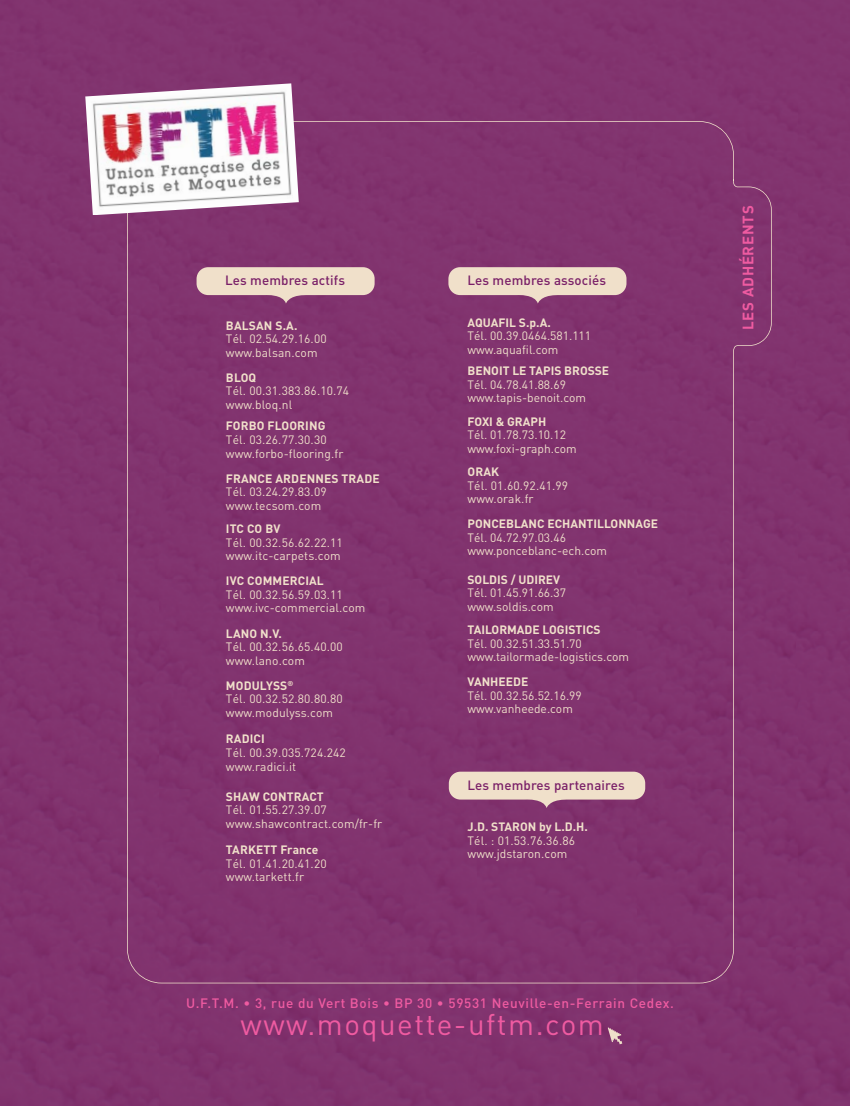
<style>
.page{position:relative;width:850px;height:1106px;background:#fff}
.page>*{position:absolute;margin:0;border:0;box-sizing:border-box;transform-origin:0 0}
.t1{font:29.55px "DIN";letter-spacing:.05em;color:#ef5ba1}
.t2{font:700 15px "DIN";letter-spacing:.05em;color:#ef5ba1}
.t3{font:500 13.5px "DIN";letter-spacing:.05em;color:#ef5ba1}
.t4{font:500 13.35px "DIN";letter-spacing:.01em;color:#7a2068}
.t5{font:12px/13.5px "DIN";letter-spacing:.01em;color:#f0e0ca}
.t6{font:700 12px "DIN";color:#f0e0ca}
.s1{font-weight:700}
</style>
<div class="page">
<div style="left:0;top:0;width:850px;height:1105px;background:#81336e"></div>
<div style="left:127px;top:121px;width:644px;height:862px;background:#81336e"></div>
<svg style="left:608px;top:1027px;width:14px;height:17px"></svg>
<img style="left:85px;top:83px;width:214px;height:132px">
<p class="t4" style="left:225px;top:273px;width:121px">Les membres actifs</p>
<p class="t4" style="left:467px;top:273px;width:140px">Les membres associés</p>
<p class="t6" style="left:226px;top:321px;width:73px">BALSAN S.A.</p>
<p class="t5" style="left:226px;top:333px;width:102px">Tél. 02.54.29.16.00 www.balsan.com</p>
<p class="t6" style="left:226px;top:373px;width:32px">BLOQ</p>
<p class="t5" style="left:226px;top:386px;width:125px">Tél. 00.31.383.86.10.74 www.bloq.nl</p>
<p class="t6" style="left:226px;top:422px;width:101px">FORBO FLOORING</p>
<p class="t5" style="left:226px;top:434px;width:119px">Tél. 03.26.77.30.30 www.forbo-flooring.fr</p>
<p class="t6" style="left:226px;top:474px;width:155px">FRANCE ARDENNES TRADE</p>
<p class="t5" style="left:226px;top:486px;width:102px">Tél. 03.24.29.83.09 www.tecsom.com</p>
<p class="t6" style="left:226px;top:524px;width:56px">ITC CO BV</p>
<p class="t5" style="left:226px;top:537px;width:118px">Tél. 00.32.56.62.22.11 www.itc-carpets.com</p>
<p class="t6" style="left:226px;top:577px;width:99px">IVC COMMERCIAL</p>
<p class="t5" style="left:226px;top:589px;width:141px">Tél. 00.32.56.59.03.11 www.ivc-commercial.com</p>
<p class="t6" style="left:226px;top:629px;width:58px">LANO N.V.</p>
<p class="t5" style="left:226px;top:641px;width:118px">Tél. 00.32.56.65.40.00 www.lano.com</p>
<p class="t5" style="left:226px;top:680px;width:118px"><span class="s1">MODULYSS</span><sup>®<br></sup>Tél. 00.32.52.80.80.80 www.modulyss.com</p>
<p class="t6" style="left:226px;top:735px;width:40px">RADICI</p>
<p class="t5" style="left:226px;top:747px;width:121px">Tél. 00.39.035.724.242 www.radici.it</p>
<p class="t6" style="left:226px;top:792px;width:99px">SHAW CONTRACT</p>
<p class="t5" style="left:226px;top:804px;width:158px">Tél. 01.55.27.39.07 www.shawcontract.com/fr-fr</p>
<p class="t6" style="left:226px;top:846px;width:94px">TARKETT France</p>
<p class="t5" style="left:226px;top:858px;width:102px">Tél. 01.41.20.41.20 www.tarkett.fr</p>
<p class="t6" style="left:467px;top:318px;width:85px">AQUAFIL S.p.A.</p>
<p class="t5" style="left:467px;top:330px;width:125px">Tél. 00.39.0464.581.111 www.aquafil.com</p>
<p class="t6" style="left:467px;top:367px;width:143px">BENOIT LE TAPIS BROSSE</p>
<p class="t5" style="left:467px;top:379px;width:120px">Tél. 04.78.41.88.69 www.tapis-benoit.com</p>
<p class="t6" style="left:467px;top:417px;width:80px">FOXI &amp; GRAPH</p>
<p class="t5" style="left:467px;top:429px;width:111px">Tél. 01.78.73.10.12 www.foxi-graph.com</p>
<p class="t6" style="left:467px;top:467px;width:33px">ORAK</p>
<p class="t5" style="left:467px;top:480px;width:102px">Tél. 01.60.92.41.99 www.orak.fr</p>
<p class="t6" style="left:467px;top:519px;width:192px">PONCEBLANC ECHANTILLONNAGE</p>
<p class="t5" style="left:467px;top:532px;width:141px">Tél. 04.72.97.03.46 www.ponceblanc-ech.com</p>
<p class="t6" style="left:467px;top:575px;width:94px">SOLDIS / UDIREV</p>
<p class="t5" style="left:467px;top:587px;width:100px">Tél. 01.45.91.66.37 www.soldis.com</p>
<p class="t6" style="left:467px;top:626px;width:135px">TAILORMADE LOGISTICS</p>
<p class="t5" style="left:467px;top:638px;width:163px">Tél. 00.32.51.33.51.70 www.tailormade-logistics.com</p>
<p class="t6" style="left:467px;top:678px;width:62px">VANHEEDE</p>
<p class="t5" style="left:467px;top:690px;width:116px">Tél. 00.32.56.52.16.99 www.vanheede.com</p>
<p class="t4" style="left:467px;top:777px;width:159px">Les membres partenaires</p>
<p class="t6" style="left:467px;top:822px;width:122px">J.D. STARON by L.D.H.</p>
<p class="t5" style="left:467px;top:835px;width:109px">Tél. : 01.53.76.36.86 www.jdstaron.com</p>
<p class="t3" style="left:186px;top:995px;width:489px">U.F.T.M. • 3, rue du Vert Bois • BP 30 • 59531 Neuville-en-Ferrain Cedex.</p>
<h1 class="t1" style="left:240px;top:1014px;width:365px">www.moquette-uftm.com</h1>
<p class="t2" style="left:742px;top:330px;width:126px;rotate:-90deg">LES ADHÉRENTS</p>
</div>
